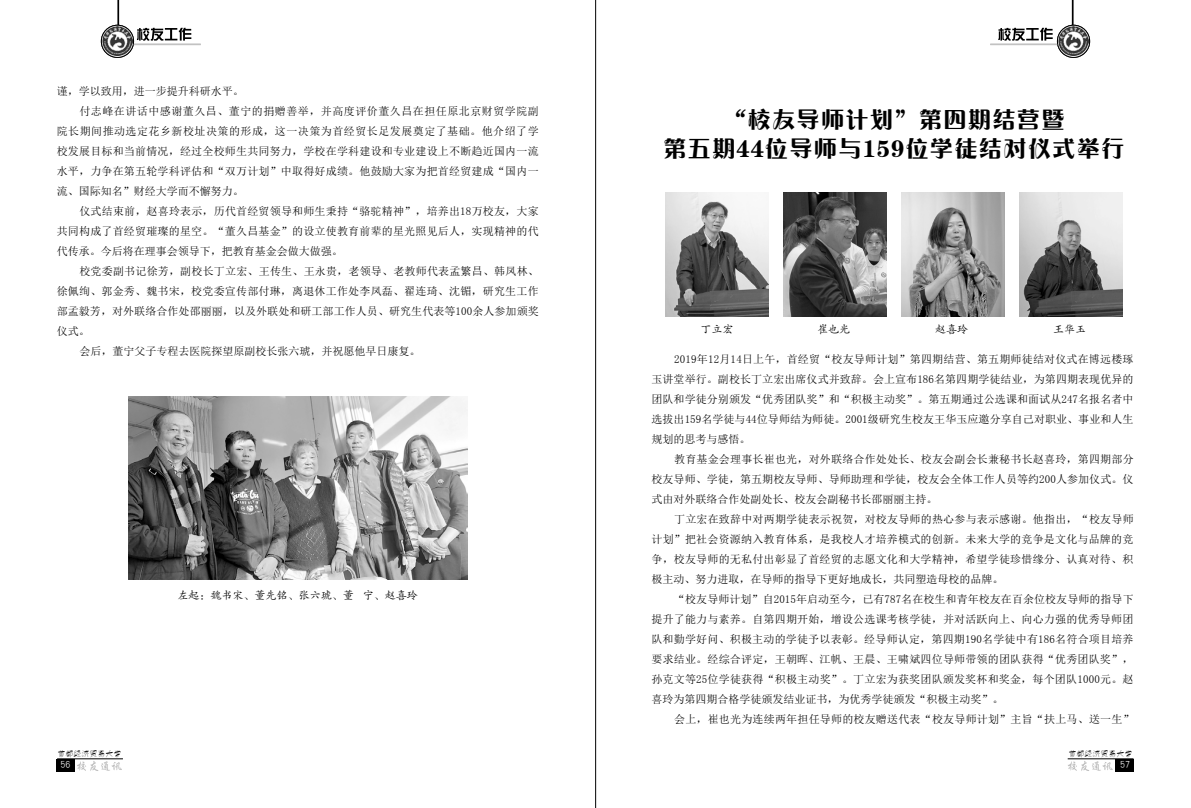
<style>
.page{position:relative;width:1191px;height:808px;background:#fff}
.page>*{position:absolute;margin:0;border:0;box-sizing:border-box;transform-origin:0 0}
.t1{font:24px/28.8px "FZCHYJW GB1 0";letter-spacing:.02em;color:#000;text-align:center}
.t2{font:11px/20px "Sim Sun";letter-spacing:.02em;color:#000;text-align:justify}
.t3{font:11px "Sim Sun";color:#000}
.t4{font:11px "Sim Sun";letter-spacing:.045em;color:#000}
.t5{font:11px "FZKTJW GB1 0";color:#000}
.t6{font:10px "H Yg 2 gj";color:#fff}
.t7{font:8px "H Yg 4 gj";color:#000}
</style>
<div class="page">
<hr style="left:1067px;top:758px;width:66px;height:1px;background:#000">
<div style="left:1115px;top:758px;width:19px;height:13px;background:#000"></div>
<hr style="left:57px;top:758px;width:66px;height:1px;background:#000">
<div style="left:56px;top:758px;width:19px;height:13px;background:#000"></div>
<img style="left:103px;top:26px;width:29px;height:30px">
<img style="left:1058px;top:26px;width:30px;height:30px">
<svg style="left:77px;top:761px;width:45px;height:10px"></svg>
<svg style="left:1068px;top:761px;width:44px;height:10px"></svg>
<hr style="left:595px;top:0;width:1px;height:808px;background:#000">
<hr style="left:118px;top:0;width:1px;height:44px;background:#000">
<hr style="left:115px;top:44px;width:86px;height:1px;background:#c2c2c2">
<svg style="left:101px;top:25px;width:33px;height:32px"></svg>
<div style="left:101px;top:25px;width:33px;height:33px;border:1px solid #000;border-radius:50%"></div>
<hr style="left:1072px;top:0;width:1px;height:44px;background:#000">
<hr style="left:990px;top:44px;width:91px;height:1px;background:#c2c2c2">
<svg style="left:1057px;top:25px;width:32px;height:32px"></svg>
<div style="left:1057px;top:25px;width:32px;height:33px;border:1px solid #000;border-radius:50%"></div>
<svg style="left:137px;top:28px;width:54px;height:13px"></svg>
<svg style="left:998px;top:28px;width:54px;height:13px"></svg>
<img style="left:128px;top:396px;width:339px;height:183px">
<img style="left:665px;top:193px;width:103px;height:123px">
<img style="left:1019px;top:193px;width:103px;height:123px">
<img style="left:783px;top:193px;width:103px;height:124px">
<img style="left:901px;top:193px;width:103px;height:123px">
<p class="t3" style="left:57px;top:85px;width:188px">谨，学以致用，进一步提升科研水平。</p>
<p class="t4" style="left:79px;top:105px;width:461px">付志峰在讲话中感谢董久昌、董宁的捐赠善举，并高度评价董久昌在担任原北京财贸学院副</p>
<p class="t4" style="left:57px;top:125px;width:483px">院长期间推动选定花乡新校址决策的形成，这一决策为首经贸长足发展奠定了基础。他介绍了学</p>
<p class="t2" style="left:57px;top:141px;width:483px">校发展目标和当前情况，经过全校师生共同努力，学校在学科建设和专业建设上不断趋近国内一流</p>
<p class="t2" style="left:57px;top:161px;width:483px">水平，力争在第五轮学科评估和“双万计划”中取得好成绩。他鼓励大家为把首经贸建成“国内一</p>
<p class="t3" style="left:57px;top:185px;width:188px">流、国际知名”财经大学而不懈努力。</p>
<p class="t2" style="left:79px;top:201px;width:461px">仪式结束前，赵喜玲表示，历代首经贸领导和师生秉持“骆驼精神”，培养出18万校友，大家</p>
<p class="t2" style="left:57px;top:221px;width:483px">共同构成了首经贸璀璨的星空。“董久昌基金”的设立使教育前辈的星光照见后人，实现精神的代</p>
<p class="t3" style="left:57px;top:245px;width:287px">代传承。今后将在理事会领导下，把教育基金会做大做强。</p>
<p class="t2" style="left:79px;top:261px;width:461px">校党委副书记徐芳，副校长丁立宏、王传生、王永贵，老领导、老教师代表孟繁昌、韩凤林、</p>
<p class="t2" style="left:57px;top:281px;width:483px">徐佩绚、郭金秀、魏书宋，校党委宣传部付琳，离退休工作处李凤磊、翟连琦、沈镅，研究生工作</p>
<p class="t2" style="left:57px;top:301px;width:483px">部孟毅芳，对外联络合作处邵丽丽，以及外联处和研工部工作人员、研究生代表等100余人参加颁奖</p>
<p class="t2" style="left:57px;top:321px;width:35px">仪式。</p>
<p class="t3" style="left:79px;top:345px;width:343px">会后，董宁父子专程去医院探望原副校长张六琥，并祝愿他早日康复。</p>
<p class="t5" style="left:178px;top:590px;width:242px">左起：魏书宋、董先铭、张六琥、董 宁、赵喜玲</p>
<p class="t7" style="left:57px;top:750px;width:66px">首都经济贸易大学</p>
<p class="t6" style="left:60px;top:759px;width:12px">56</p>
<h1 class="t1" style="left:663px;top:106px;width:464px">“校友导师计划”第四期结营暨<br>第五期44位导师与159位学徒结对仪式举行</h1>
<p class="t5" style="left:700px;top:323px;width:34px">丁立宏</p>
<p class="t5" style="left:817px;top:323px;width:34px">崔也光</p>
<p class="t5" style="left:935px;top:323px;width:34px">赵喜玲</p>
<p class="t5" style="left:1053px;top:323px;width:34px">王华玉</p>
<p class="t2" style="left:651px;top:349px;width:483px;text-indent:23px">2019年12月14日上午，首经贸“校友导师计划”第四期结营、第五期师徒结对仪式在博远楼琢玉讲堂举行。副校长丁立宏出席仪式并致辞。会上宣布186名第四期学徒结业，为第四期表现优异的团队和学徒分别颁发“优秀团队奖”和“积极主动奖”。第五期通过公选课和面试从247名报名者中选拔出159名学徒与44位导师结为师徒。2001级研究生校友王华玉应邀分享自己对职业、事业和人生规划的思考与感悟。</p>
<p class="t2" style="left:651px;top:449px;width:484px;text-indent:23px">教育基金会理事长崔也光，对外联络合作处处长、校友会副会长兼秘书长赵喜玲，第四期部分校友导师、学徒，第五期校友导师、导师助理和学徒，校友会全体工作人员等约200人参加仪式。仪式由对外联络合作处副处长、校友会副秘书长邵丽丽主持。</p>
<p class="t2" style="left:651px;top:509px;width:484px;text-indent:23px">丁立宏在致辞中对两期学徒表示祝贺，对校友导师的热心参与表示感谢。他指出，“校友导师计划”把社会资源纳入教育体系，是我校人才培养模式的创新。未来大学的竞争是文化与品牌的竞争，校友导师的无私付出彰显了首经贸的志愿文化和大学精神，希望学徒珍惜缘分、认真对待、积极主动、努力进取，在导师的指导下更好地成长，共同塑造母校的品牌。</p>
<p class="t2" style="left:651px;top:589px;width:484px;text-indent:23px">“校友导师计划”自2015年启动至今，已有787名在校生和青年校友在百余位校友导师的指导下提升了能力与素养。自第四期开始，增设公选课考核学徒，并对活跃向上、向心力强的优秀导师团队和勤学好问、积极主动的学徒予以表彰。经导师认定，第四期190名学徒中有186名符合项目培养要求结业。经综合评定，王朝晖、江帆、王晨、王啸斌四位导师带领的团队获得“优秀团队奖”，孙克文等25位学徒获得“积极主动奖”。丁立宏为获奖团队颁发奖杯和奖金，每个团队1000元。赵喜玲为第四期合格学徒颁发结业证书，为优秀学徒颁发“积极主动奖”。</p>
<p class="t2" style="left:674px;top:709px;width:461px">会上，崔也光为连续两年担任导师的校友赠送代表“校友导师计划”主旨“扶上马、送一生”</p>
<p class="t7" style="left:1068px;top:750px;width:65px">首都经济贸易大学</p>
<p class="t6" style="left:1120px;top:759px;width:11px">57</p>
</div>
